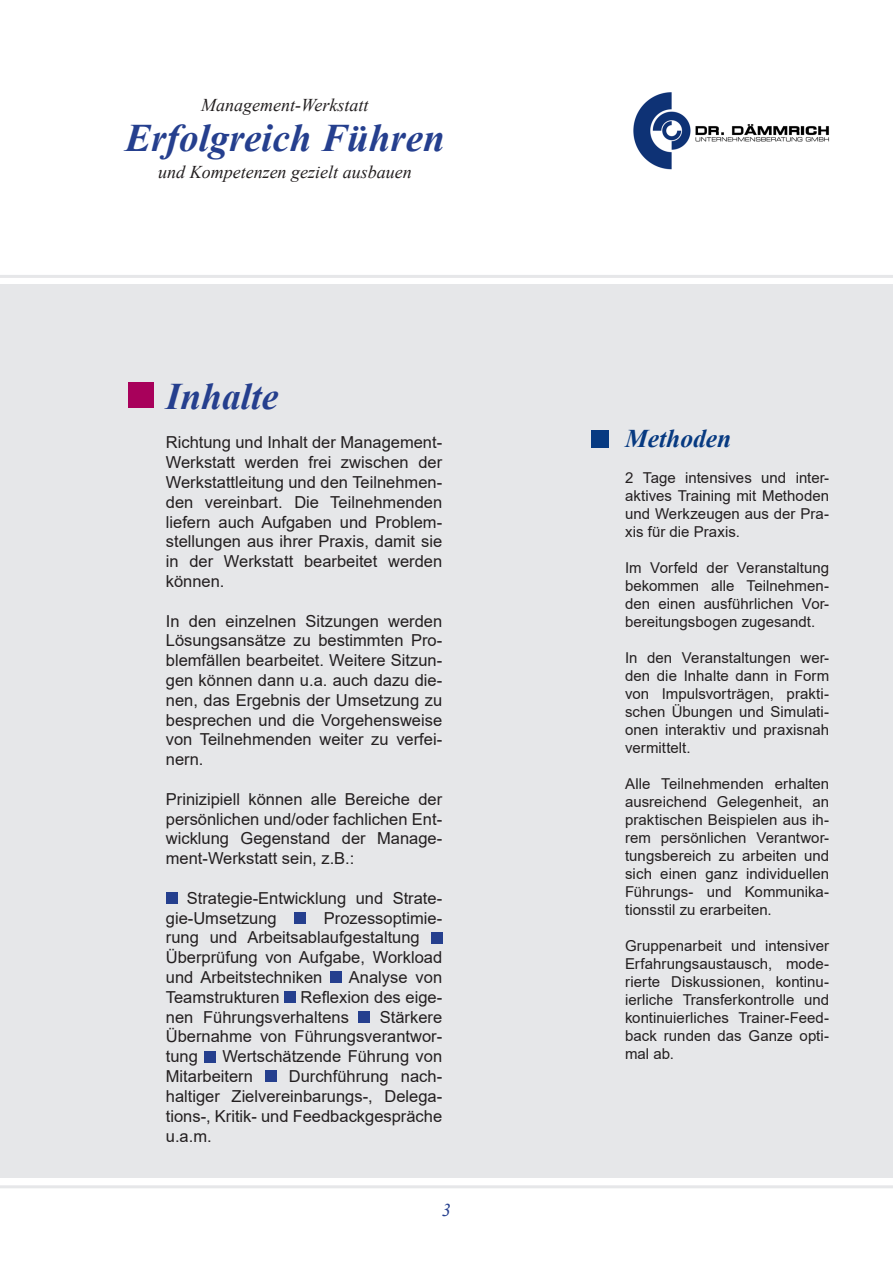
<style>
.page{position:relative;width:893px;height:1263px;background:#fff}
.page>*{position:absolute;margin:0;border:0;box-sizing:border-box;transform-origin:0 0}
.t1{font:italic 700 39px "Times New Roman";color:#253f8e}
.t2{font:italic 700 37.5px "Times New Roman";color:#253f8e}
.t3{font:italic 700 25.5px "Times New Roman";color:#073a81}
.t4{font:italic 18px "Times New Roman";color:#231f20}
.t5{font:italic 18px "Times New Roman";color:#253f8e}
.Liste_Mitte_Metacorr{font:16.5px/19.8px "Arial";color:#231f20;text-align:justify}
.t6{font:15px/18px "Arial";letter-spacing:.005em;color:#231f20;text-align:justify}
</style>
<div class="page">
<div style="left:0;top:285px;width:893px;height:893px;background:#e6e7e9"></div>
<div style="left:166px;top:892px;width:11px;height:12px;background:#253f8e"></div>
<div style="left:295px;top:912px;width:11px;height:12px;background:#253f8e"></div>
<div style="left:431px;top:932px;width:11px;height:11px;background:#253f8e"></div>
<div style="left:330px;top:971px;width:12px;height:12px;background:#253f8e"></div>
<div style="left:284px;top:991px;width:12px;height:12px;background:#253f8e"></div>
<div style="left:359px;top:1011px;width:11px;height:12px;background:#253f8e"></div>
<div style="left:204px;top:1051px;width:12px;height:11px;background:#253f8e"></div>
<div style="left:265px;top:1070px;width:12px;height:12px;background:#253f8e"></div>
<img style="left:633px;top:92px;width:197px;height:77px">
<div style="left:128px;top:383px;width:26px;height:25px;background:#a8015b"></div>
<div style="left:591px;top:431px;width:17px;height:17px;background:#073a81"></div>
<hr style="left:0;top:1185px;width:893px;height:3px;background:#e6e7e9">
<hr style="left:0;top:275px;width:893px;height:3px;background:#e6e7e9">
<p class="t4" style="left:201px;top:93px;width:169px">Management-Werkstatt</p>
<p class="t1" style="left:125px;top:111px;width:321px">Erfolgreich Führen</p>
<p class="t4" style="left:158px;top:160px;width:255px">und Kompetenzen gezielt ausbauen</p>
<p class="t2" style="left:166px;top:370px;width:114px">Inhalte</p>
<p class="Liste_Mitte_Metacorr" style="left:166px;top:433px;width:278px">Richtung und Inhalt der Management-Werkstatt werden frei zwischen der Werkstattleitung und den Teilnehmen&shy;den vereinbart. Die Teilnehmenden liefern auch Aufgaben und Problem&shy;stellungen aus ihrer Praxis, damit sie in der Werkstatt bearbeitet werden können.</p>
<p class="Liste_Mitte_Metacorr" style="left:166px;top:611px;width:278px">In den einzelnen Sitzungen werden Lösungsansätze zu bestimmten Pro&shy;blemfällen bearbeitet. Weitere Sitzun&shy;gen können dann u.a. auch dazu die&shy;nen, das Ergebnis der Umsetzung zu besprechen und die Vorgehensweise von Teilnehmenden weiter zu verfei&shy;nern.</p>
<p class="Liste_Mitte_Metacorr" style="left:166px;top:789px;width:278px">Prinizipiell können alle Bereiche der persönlichen und/oder fachlichen Ent&shy;wicklung Gegenstand der Manage&shy;ment-Werkstatt sein, z.B.:</p>
<p class="Liste_Mitte_Metacorr" style="left:166px;top:888px;width:278px;text-indent:21px">Strategie-Entwicklung und Strate&shy;gie-Umsetzung</p>
<p class="Liste_Mitte_Metacorr" style="left:166px;top:908px;width:278px;text-align:left;text-indent:158px">Prozessoptimie&shy;rung und Arbeitsablaufgestaltung<br>Überprüfung von Aufgabe, Workload und Arbeitstechniken</p>
<p class="Liste_Mitte_Metacorr" style="left:349px;top:967px;width:95px">Analyse von</p>
<p class="Liste_Mitte_Metacorr" style="left:166px;top:987px;width:278px;text-indent:135px">Reflexion des eige&shy;nen Führungsverhaltens</p>
<p class="Liste_Mitte_Metacorr" style="left:166px;top:987px;width:115px">Teamstrukturen</p>
<p class="Liste_Mitte_Metacorr" style="left:166px;top:1007px;width:278px;text-indent:214px">Stärkere Übernahme von Führungsverantwor&shy;tung</p>
<p class="Liste_Mitte_Metacorr" style="left:166px;top:1046px;width:278px;text-indent:56px">Wertschätzende Führung von<br>Mitarbeitern</p>
<p class="Liste_Mitte_Metacorr" style="left:166px;top:1066px;width:278px;text-indent:123px">Durchführung nach&shy;haltiger Zielvereinbarungs-, Delega&shy;tions-, Kritik- und Feedbackgespräche u.a.m.</p>
<p class="t5" style="left:442px;top:1197px;width:10px">3</p>
<p class="t3" style="left:625px;top:421px;width:108px">Methoden</p>
<p class="t6" style="left:625px;top:469px;width:206px">2 Tage intensives und inter&shy;aktives Training mit Methoden und Werkzeugen aus der Pra&shy;xis für die Praxis.</p>
<p class="t6" style="left:625px;top:559px;width:206px">Im Vorfeld der Veranstaltung bekommen alle Teilnehmen&shy;den einen ausführlichen Vor&shy;bereitungsbogen zugesandt.</p>
<p class="t6" style="left:625px;top:649px;width:206px">In den Veranstaltungen wer&shy;den die Inhalte dann in Form von Impulsvorträgen, prakti&shy;schen Übungen und Simulati&shy;onen interaktiv und praxisnah vermittelt.</p>
<p class="t6" style="left:625px;top:775px;width:206px">Alle Teilnehmenden erhalten ausreichend Gelegenheit, an praktischen Beispielen aus ih&shy;rem persönlichen Verantwor&shy;tungsbereich zu arbeiten und sich einen ganz individuellen Führungs- und Kommunika&shy;tionsstil zu erarbeiten.</p>
<p class="t6" style="left:625px;top:937px;width:206px">Gruppenarbeit und intensiver Erfahrungsaustausch, mode&shy;rierte Diskussionen, kontinu&shy;ierliche Transferkontrolle und kontinuierliches Trainer-Feed&shy;back runden das Ganze opti&shy;mal ab.</p>
</div>
